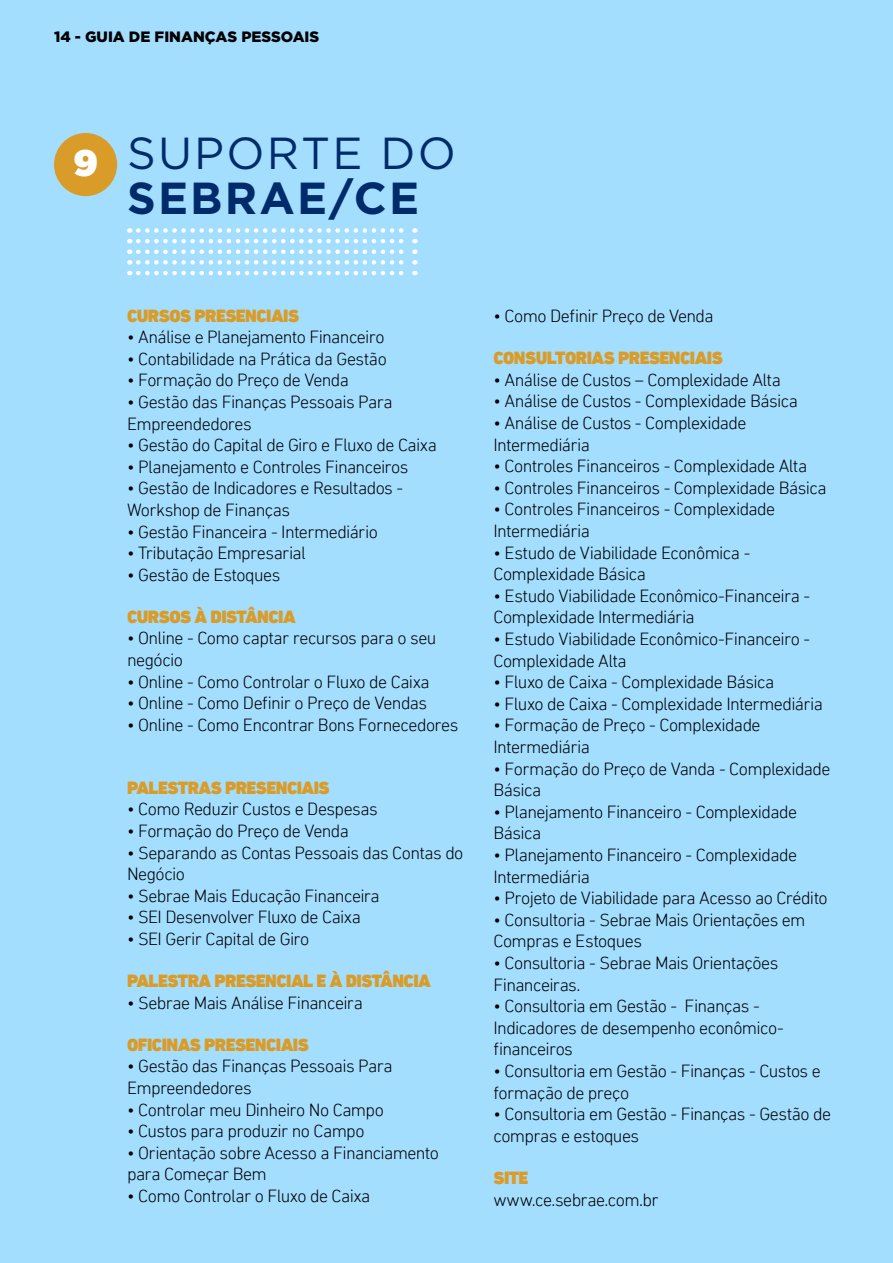
<style>
.page{position:relative;width:893px;height:1263px;background:#a3deff}
.page>*{position:absolute;margin:0;border:0;box-sizing:border-box;transform-origin:0 0}
.t1{font:44.85px "Gotham";letter-spacing:.05em;color:#002b6b}
.t2{font:700 44.85px "Gotham";letter-spacing:.05em;color:#002b6b}
.t3{font:900 37.05px "Gotham";color:#fff}
.t4{font:300 18px/21.6px "DIN Next LT Pro";letter-spacing:-.03em;color:#000}
.t5{font:900 18px "DIN Next LT Pro";letter-spacing:-.03em;color:#da9c28}
.t6{font:900 15px "Gotham";color:#000}
</style>
<div class="page">
<div style="left:54px;top:133px;width:63px;height:63px;background:#da9c28;border-radius:50%"></div>
<svg style="left:138px;top:228px;width:277px;height:5px"></svg>
<svg style="left:138px;top:239px;width:277px;height:4px"></svg>
<svg style="left:138px;top:249px;width:277px;height:5px"></svg>
<svg style="left:138px;top:260px;width:277px;height:5px"></svg>
<svg style="left:138px;top:271px;width:277px;height:4px"></svg>
<p class="t6" style="left:54px;top:26px;width:267px">14 - GUIA DE FINANÇAS PESSOAIS</p>
<h2 class="t3" style="left:73px;top:136px;width:26px">9</h2>
<h1 class="t1" style="left:127px;top:125px;width:330px">SUPORTE DO</h1>
<h1 class="t2" style="left:127px;top:169px;width:294px">SEBRAE/CE</h1>
<p class="t5" style="left:127px;top:305px;width:174px">CURSOS PRESENCIAIS</p>
<p class="t4" style="left:127px;top:326px;width:259px">• Análise e Planejamento Financeiro</p>
<p class="t4" style="left:127px;top:348px;width:261px">• Contabilidade na Prática da Gestão</p>
<p class="t4" style="left:127px;top:369px;width:223px">• Formação do Preço de Venda</p>
<p class="t4" style="left:127px;top:391px;width:267px">• Gestão das Finanças Pessoais Para<br>Empreendedores</p>
<p class="t4" style="left:127px;top:434px;width:311px">• Gestão do Capital de Giro e Fluxo de Caixa</p>
<p class="t4" style="left:127px;top:456px;width:283px">• Planejamento e Controles Financeiros</p>
<p class="t4" style="left:127px;top:477px;width:278px">• Gestão de Indicadores e Resultados -<br>Workshop de Finanças</p>
<p class="t4" style="left:127px;top:520px;width:252px">• Gestão Financeira - Intermediário</p>
<p class="t4" style="left:127px;top:542px;width:180px">• Tributação Empresarial</p>
<p class="t4" style="left:127px;top:564px;width:155px">• Gestão de Estoques</p>
<p class="t5" style="left:127px;top:606px;width:170px">CURSOS À DISTÂNCIA</p>
<p class="t4" style="left:127px;top:627px;width:311px">• Online - Como captar recursos para o seu negócio</p>
<p class="t4" style="left:127px;top:670px;width:304px">• Online - Como Controlar o Fluxo de Caixa</p>
<p class="t4" style="left:127px;top:692px;width:302px">• Online - Como Definir o Preço de Vendas</p>
<p class="t4" style="left:127px;top:714px;width:333px">• Online - Como Encontrar Bons Fornecedores</p>
<p class="t5" style="left:127px;top:777px;width:204px">PALESTRAS PRESENCIAIS</p>
<p class="t4" style="left:127px;top:798px;width:252px">• Como Reduzir Custos e Despesas</p>
<p class="t4" style="left:127px;top:820px;width:223px">• Formação do Preço de Venda</p>
<p class="t4" style="left:127px;top:841px;width:338px">• Separando as Contas Pessoais das Contas do<br>Negócio</p>
<p class="t4" style="left:127px;top:885px;width:254px">• Sebrae Mais Educação Financeira</p>
<p class="t4" style="left:127px;top:906px;width:235px">• SEI Desenvolver Fluxo de Caixa</p>
<p class="t4" style="left:127px;top:928px;width:184px">• SEI Gerir Capital de Giro</p>
<p class="t5" style="left:127px;top:970px;width:305px">PALESTRA PRESENCIAL E À DISTÂNCIA</p>
<p class="t4" style="left:127px;top:991px;width:237px">• Sebrae Mais Análise Financeira</p>
<p class="t5" style="left:127px;top:1034px;width:183px">OFICINAS PRESENCIAIS</p>
<p class="t4" style="left:127px;top:1055px;width:267px">• Gestão das Finanças Pessoais Para<br>Empreendedores</p>
<p class="t4" style="left:127px;top:1098px;width:258px">• Controlar meu Dinheiro No Campo</p>
<p class="t4" style="left:127px;top:1120px;width:239px">• Custos para produzir no Campo</p>
<p class="t4" style="left:127px;top:1141px;width:313px">• Orientação sobre Acesso a Financiamento para Começar Bem</p>
<p class="t4" style="left:127px;top:1185px;width:245px">• Como Controlar o Fluxo de Caixa</p>
<p class="t4" style="left:493px;top:304px;width:222px">• Como Definir Preço de Venda</p>
<p class="t5" style="left:493px;top:347px;width:231px">CONSULTORIAS PRESENCIAIS</p>
<p class="t4" style="left:493px;top:369px;width:289px">• Análise de Custos – Complexidade Alta</p>
<p class="t4" style="left:493px;top:390px;width:306px">• Análise de Custos - Complexidade Básica</p>
<p class="t4" style="left:493px;top:412px;width:255px">• Análise de Custos - Complexidade<br>Intermediária</p>
<p class="t4" style="left:493px;top:455px;width:315px">• Controles Financeiros - Complexidade Alta</p>
<p class="t4" style="left:493px;top:477px;width:335px">• Controles Financeiros - Complexidade Básica</p>
<p class="t4" style="left:493px;top:498px;width:283px">• Controles Financeiros - Complexidade<br>Intermediária</p>
<p class="t4" style="left:493px;top:541px;width:258px">• Estudo de Viabilidade Econômica -<br>Complexidade Básica</p>
<p class="t4" style="left:493px;top:585px;width:318px">• Estudo Viabilidade Econômico-Financeira -<br>Complexidade Intermediária</p>
<p class="t4" style="left:493px;top:628px;width:318px">• Estudo Viabilidade Econômico-Financeiro -<br>Complexidade Alta</p>
<p class="t4" style="left:493px;top:671px;width:282px">• Fluxo de Caixa - Complexidade Básica</p>
<p class="t4" style="left:493px;top:693px;width:331px">• Fluxo de Caixa - Complexidade Intermediária</p>
<p class="t4" style="left:493px;top:714px;width:269px">• Formação de Preço - Complexidade<br>Intermediária</p>
<p class="t4" style="left:493px;top:757px;width:339px">• Formação do Preço de Vanda - Complexidade<br>Básica</p>
<p class="t4" style="left:493px;top:801px;width:305px">• Planejamento Financeiro - Complexidade<br>Básica</p>
<p class="t4" style="left:493px;top:844px;width:305px">• Planejamento Financeiro - Complexidade<br>Intermediária</p>
<p class="t4" style="left:493px;top:887px;width:336px">• Projeto de Viabilidade para Acesso ao Crédito</p>
<p class="t4" style="left:493px;top:909px;width:314px">• Consultoria - Sebrae Mais Orientações em<br>Compras e Estoques</p>
<p class="t4" style="left:493px;top:952px;width:286px">• Consultoria - Sebrae Mais Orientações<br>Financeiras.</p>
<p class="t4" style="left:493px;top:995px;width:292px">• Consultoria em Gestão - Finanças -<br>Indicadores de desempenho econômico&shy;financeiros</p>
<p class="t4" style="left:493px;top:1060px;width:329px">• Consultoria em Gestão - Finanças - Custos e formação de preço</p>
<p class="t4" style="left:493px;top:1103px;width:339px">• Consultoria em Gestão - Finanças - Gestão de compras e estoques</p>
<p class="t5" style="left:493px;top:1167px;width:37px">SITE</p>
<p class="t4" style="left:493px;top:1188px;width:167px">www.ce.sebrae.com.br</p>
</div>
